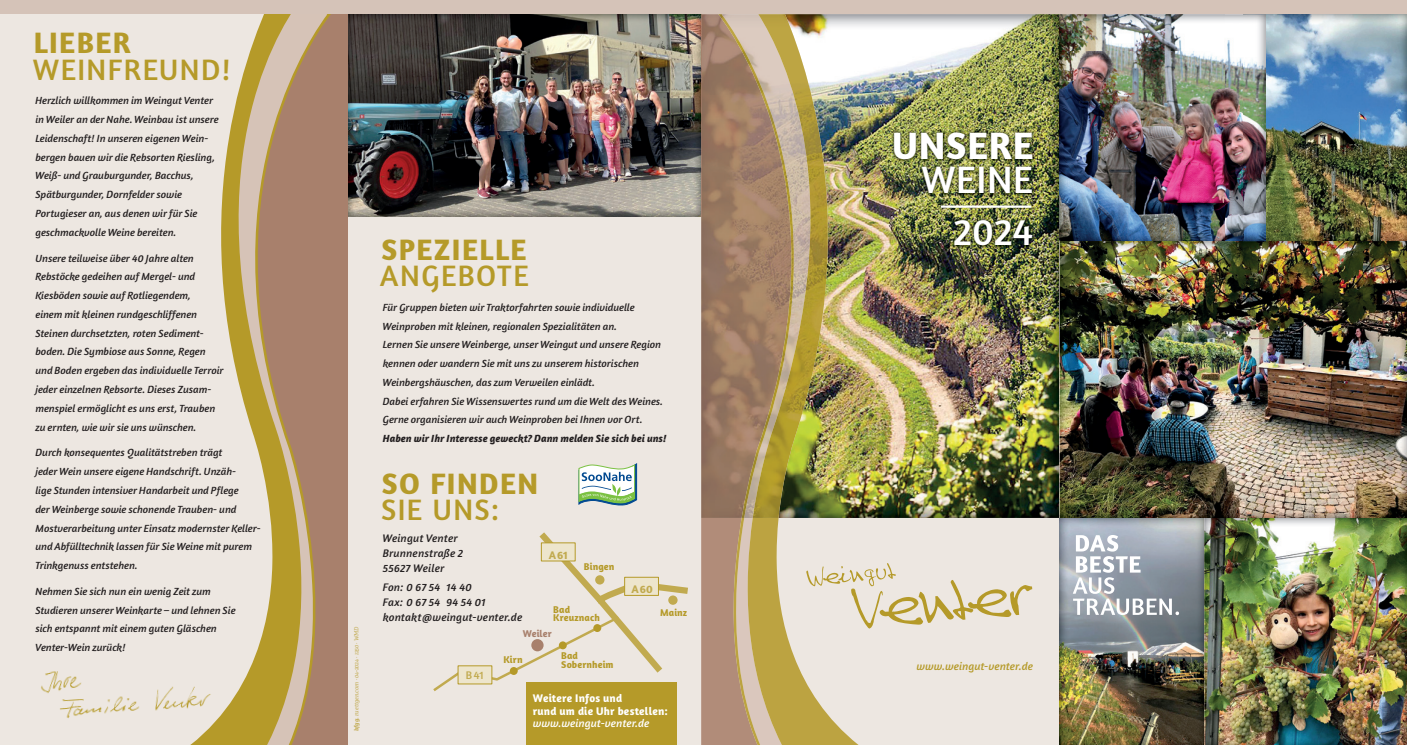
<style>
.page{position:relative;width:1407px;height:745px;background:#fff}
.page>*{position:absolute;margin:0;border:0;box-sizing:border-box;transform-origin:0 0}
.t1{font:38.75px/51.5px "Amaranth";letter-spacing:.01em;color:#fff;text-align:right}
.t2{font:700 38.75px "Amaranth";letter-spacing:.02em;color:#fff}
.t3{font:30px "Amaranth";letter-spacing:.05em;color:#b59a29}
.t4{font:700 30px "Amaranth";letter-spacing:.05em;color:#b59a29}
.t5{font:italic 11.25px/15px "Amaranth";letter-spacing:.015em;color:#231f20}
.t6{font:700 11.25px/12.5px "Amaranth";letter-spacing:.015em;color:#fff}
.t7{font:italic 11.25px "Amaranth";letter-spacing:.005em;color:#fff}
.t8{font:italic 11.25px "Amaranth";letter-spacing:.005em;color:#b59a29}
.t9{font:700 11.25px "Amaranth";letter-spacing:.055em;color:#c1aa4f}
.t10{font:11.25px "Amaranth";color:#c1aa4f}
.t11{font:italic 10.62px/18.8px "Amaranth";letter-spacing:-.005em;color:#231f20}
.t12{font:italic 700 10.62px "Amaranth";color:#231f20}
.t13{font:700 10px/8.8px "Amaranth";letter-spacing:.01em;color:#b59a29}
.t14{font:700 10px "Amaranth";letter-spacing:.01em;color:#a8806c}
.t15{font:italic 5.62px "Adelle Basic";color:#c1aa4f}
.s1{font-weight:700}
</style>
<div class="page">
<div style="left:0;top:0;width:1407px;height:744px;background:#ede7e1"></div>
<img style="left:1059px;top:242px;width:348px;height:502px">
<img style="left:858px;top:14px;width:201px;height:126px">
<img style="left:858px;top:140px;width:40px;height:377px">
<img style="left:1020px;top:140px;width:39px;height:377px">
<img style="left:898px;top:197px;width:122px;height:320px">
<img style="left:41px;top:671px;width:36px;height:22px">
<img style="left:57px;top:682px;width:111px;height:36px">
<img style="left:347px;top:14px;width:354px;height:202px">
<div style="left:526px;top:682px;width:151px;height:62px;background:#b59a29"></div>
<svg style="left:433px;top:532px;width:255px;height:160px"></svg>
<div style="left:531px;top:638px;width:12px;height:13px;background:#a8806c;border-radius:50%"></div>
<div style="left:668px;top:595px;width:9px;height:9px;background:#c1aa4f;border-radius:50%"></div>
<div style="left:595px;top:575px;width:9px;height:9px;background:#c1aa4f;border-radius:50%"></div>
<div style="left:541px;top:542px;width:34px;height:18px;background:#ede5cc"></div>
<div style="left:624px;top:576px;width:34px;height:19px;background:#ede5cc;border:1px solid #b59a29"></div>
<div style="left:458px;top:665px;width:34px;height:18px;background:#ede5cc;border:1px solid #b59a29"></div>
<svg style="left:593px;top:623px;width:8px;height:8px"></svg>
<div style="left:559px;top:641px;width:8px;height:8px;background:#b59a29;border-radius:50%"></div>
<div style="left:510px;top:666px;width:8px;height:8px;background:#b59a29;border-radius:50%"></div>
<img style="left:1243px;top:14px;width:164px;height:227px">
<img style="left:1059px;top:14px;width:165px;height:227px">
<img style="left:1224px;top:14px;width:41px;height:76px">
<img style="left:1224px;top:90px;width:19px;height:151px">
<svg style="left:578px;top:463px;width:59px;height:42px;background:#b5cfbf"></svg>
<img style="left:1243px;top:241px;width:164px;height:1px">
<img style="left:1059px;top:241px;width:184px;height:1px">
<svg style="left:1243px;top:241px;width:22px;height:1px"></svg>
<img style="left:890px;top:129px;width:146px;height:68px">
<svg style="left:1073px;top:534px;width:106px;height:80px;background:#adb4bd"></svg>
<img style="left:701px;top:14px;width:17px;height:503px">
<img style="left:809px;top:14px;width:49px;height:503px">
<img style="left:718px;top:14px;width:91px;height:503px">
<svg style="left:168px;top:14px;width:179px;height:730px"></svg>
<img style="left:950px;top:216px;width:86px;height:33px">
<hr style="left:941px;top:205px;width:90px;height:3px;background:#fff">
<svg style="left:701px;top:517px;width:331px;height:227px"></svg>
<div style="left:0;top:0;width:1407px;height:14px;background:#d5c3b8"></div>
<h2 class="t4" style="left:34px;top:24px;width:99px">LIEBER</h2>
<h2 class="t3" style="left:33px;top:52px;width:199px">WEINFREUND!</h2>
<p class="t11" style="left:35px;top:91px;width:185px">Herzlich willkommen im Weingut Venter in Weiler an der Nahe. Weinbau ist unsere Leidenschaft! In unseren eigenen Wein&shy;bergen bauen wir die Rebsorten Riesling, Weiß- und Grauburgunder, Bacchus, Spätburgunder, Dornfelder sowie Portugieser an, aus denen wir für Sie geschmackvolle Weine bereiten.</p>
<p class="t11" style="left:35px;top:248px;width:190px">Unsere teilweise über 40 Jahre alten Rebstöcke gedeihen auf Mergel- und Kiesböden sowie auf Rotliegendem,<br>einem mit kleinen rundgeschliffenen Steinen durchsetzten, roten Sediment&shy;boden. Die Symbiose aus Sonne, Regen und Boden ergeben das individuelle Terroir jeder einzelnen Rebsorte. Dieses Zusam&shy;menspiel ermöglicht es uns erst, Trauben zu ernten, wie wir sie uns wünschen.</p>
<p class="t11" style="left:35px;top:443px;width:227px">Durch konsequentes Qualitätstreben trägt<br>jeder Wein unsere eigene Handschrift. Unzäh-<br>lige Stunden intensiver Handarbeit und Pflege<br>der Weinberge sowie schonende Trauben- und Mostverarbeitung unter Einsatz modernster Keller&shy;und Abfülltechnik lassen für Sie Weine mit purem Trinkgenuss entstehen.</p>
<p class="t11" style="left:35px;top:581px;width:202px">Nehmen Sie sich nun ein wenig Zeit zum Studieren unserer Weinkarte – und lehnen Sie sich entspannt mit einem guten Gläschen Venter-Wein zurück!</p>
<p class="t15" style="left:353px;top:730px;width:106px;rotate:-90deg"><span class="s1">bfgg.</span> ruettgen.com · 04-2024 · 1250 · WMD</p>
<h2 class="t4" style="left:382px;top:230px;width:146px">SPEZIELLE</h2>
<h2 class="t3" style="left:380px;top:258px;width:150px">ANGEBOTE</h2>
<p class="t11" style="left:383px;top:297px;width:282px">Für Gruppen bieten wir Traktorfahrten sowie individuelle Weinproben mit kleinen, regionalen Spezialitäten an.<br>Lernen Sie unsere Weinberge, unser Weingut und unsere Region kennen oder wandern Sie mit uns zu unserem historischen Weinbergshäuschen, das zum Verweilen einlädt.<br>Dabei erfahren Sie Wissenswertes rund um die Welt des Weines.<br>Gerne organisieren wir auch Weinproben bei Ihnen vor Ort.</p>
<p class="t12" style="left:383px;top:432px;width:285px">Haben wir Ihr Interesse geweckt? Dann melden Sie sich bei uns!</p>
<h2 class="t4" style="left:382px;top:464px;width:158px">SO FINDEN</h2>
<h2 class="t3" style="left:381px;top:492px;width:119px">SIE UNS:</h2>
<p class="t5" style="left:383px;top:530px;width:82px">Weingut Venter<br>Brunnenstraße 2<br>55627 Weiler</p>
<p class="t5" style="left:383px;top:579px;width:141px">Fon: 0 67 54 14 40<br>Fax: 0 67 54 94 54 01 kontakt@weingut-venter.de</p>
<p class="t9" style="left:549px;top:547px;width:21px">A61</p>
<p class="t13" style="left:584px;top:562px;width:32px">Bingen</p>
<p class="t13" style="left:553px;top:604px;width:48px">Bad<br>Kreuznach</p>
<p class="t10" style="left:466px;top:668px;width:20px">B41</p>
<p class="t14" style="left:523px;top:626px;width:31px">Weiler</p>
<p class="t13" style="left:503px;top:654px;width:21px">Kirn</p>
<p class="t13" style="left:561px;top:650px;width:54px">Bad<br>Sobernheim</p>
<p class="t9" style="left:631px;top:581px;width:23px">A60</p>
<p class="t13" style="left:660px;top:607px;width:29px">Mainz</p>
<p class="t6" style="left:533px;top:691px;width:136px">Weitere Infos und<br>rund um die Uhr bestellen:</p>
<p class="t7" style="left:533px;top:716px;width:118px">www.weingut-venter.de</p>
<h1 class="t2" style="left:892px;top:121px;width:142px">UNSERE</h1>
<h1 class="t1" style="left:921px;top:154px;width:113px">WEINE<br>2024</h1>
<p class="t8" style="left:916px;top:659px;width:118px">www.weingut-venter.de</p>
</div>
